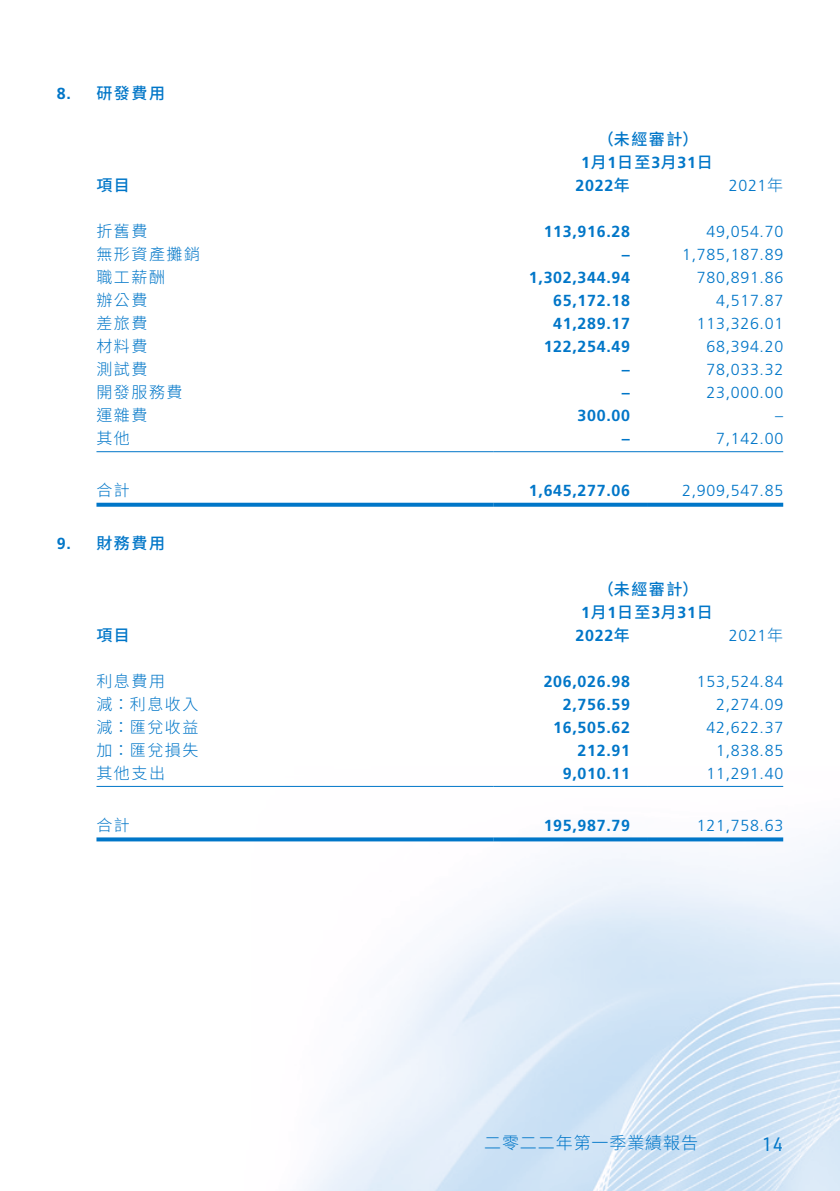
<style>
.page{position:relative;width:840px;height:1191px;background:#fff}
.page>*{position:absolute;margin:0;border:0;box-sizing:border-box;transform-origin:0 0}
.t1{font:19px "URWDIN";color:#0076c8}
.t2{font:300 17px "Source Han Sans TC";letter-spacing:.05em;color:#0076c8}
.Notes{font:300 16px "Frutiger LT Std";letter-spacing:.045em;color:#0076c8}
.Notes-2{font:700 16px "Frutiger LT Std";letter-spacing:.045em;color:#0076c8}
.Notes-3{font:300 16px "Source Han Sans TC";letter-spacing:.095em;color:#0076c8}
.Notes-4{font:500 16px "Source Han Sans TC";letter-spacing:.095em;color:#0076c8}
.Notes_HD1{font:500 16px "Source Han Sans TC";letter-spacing:.095em;color:#0076c8}
.s1{font-family:"Frutiger LT Std";font-weight:700}
.s2{font-family:"Source Han Sans TC";font-weight:500}
.s3{font-family:"Source Han Sans TC"}
</style>
<div class="page">
<img style="left:96px;top:451px;width:743px;height:740px">
<hr style="left:96px;top:451px;width:397px;height:1px;background:#0076c8">
<hr style="left:493px;top:451px;width:153px;height:1px;background:#0076c8">
<hr style="left:646px;top:451px;width:136px;height:1px;background:#0076c8">
<svg style="left:96px;top:503px;width:397px;height:4px;background:#117ecb"></svg>
<svg style="left:493px;top:503px;width:153px;height:4px"></svg>
<svg style="left:646px;top:503px;width:136px;height:4px"></svg>
<hr style="left:96px;top:786px;width:397px;height:1px;background:#0076c8">
<hr style="left:493px;top:786px;width:153px;height:1px;background:#0076c8">
<hr style="left:646px;top:786px;width:136px;height:1px;background:#0076c8">
<svg style="left:96px;top:837px;width:397px;height:4px;background:#1c84ce"></svg>
<svg style="left:493px;top:837px;width:153px;height:4px"></svg>
<svg style="left:646px;top:837px;width:136px;height:4px"></svg>
<p class="Notes_HD1" style="left:57px;top:84px;width:110px"><span class="s1">8.</span> 研發費用</p>
<p class="Notes-4" style="left:597px;top:130px;width:102px">（未經審計）</p>
<p class="Notes-2" style="left:581px;top:153px;width:133px">1<span class="s2">月</span>1<span class="s2">日至</span>3<span class="s2">月</span>31<span class="s2">日</span></p>
<p class="Notes-4" style="left:96px;top:176px;width:35px">項目</p>
<p class="Notes-2" style="left:575px;top:176px;width:56px">2022<span class="s2">年</span></p>
<p class="Notes" style="left:728px;top:177px;width:56px">2021<span class="s3">年</span></p>
<p class="Notes-3" style="left:96px;top:222px;width:52px">折舊費</p>
<p class="Notes-2" style="left:543px;top:222px;width:88px">113,916.28</p>
<p class="Notes" style="left:706px;top:223px;width:78px">49,054.70</p>
<p class="Notes-3" style="left:96px;top:245px;width:105px">無形資產攤銷</p>
<p class="Notes-2" style="left:621px;top:245px;width:9px">–</p>
<p class="Notes" style="left:681px;top:246px;width:102px">1,785,187.89</p>
<p class="Notes-3" style="left:96px;top:268px;width:70px">職工薪酬</p>
<p class="Notes-2" style="left:528px;top:268px;width:102px">1,302,344.94</p>
<p class="Notes" style="left:696px;top:269px;width:88px">780,891.86</p>
<p class="Notes-3" style="left:96px;top:291px;width:52px">辦公費</p>
<p class="Notes-2" style="left:553px;top:291px;width:78px">65,172.18</p>
<p class="Notes" style="left:715px;top:292px;width:69px">4,517.87</p>
<p class="Notes-3" style="left:96px;top:314px;width:52px">差旅費</p>
<p class="Notes-2" style="left:553px;top:314px;width:78px">41,289.17</p>
<p class="Notes" style="left:696px;top:315px;width:88px">113,326.01</p>
<p class="Notes-3" style="left:96px;top:337px;width:52px">材料費</p>
<p class="Notes-2" style="left:543px;top:337px;width:88px">122,254.49</p>
<p class="Notes" style="left:706px;top:338px;width:78px">68,394.20</p>
<p class="Notes-3" style="left:96px;top:360px;width:52px">測試費</p>
<p class="Notes-2" style="left:621px;top:360px;width:9px">–</p>
<p class="Notes" style="left:706px;top:361px;width:78px">78,033.32</p>
<p class="Notes-3" style="left:96px;top:383px;width:87px">開發服務費</p>
<p class="Notes-2" style="left:621px;top:383px;width:9px">–</p>
<p class="Notes" style="left:706px;top:384px;width:78px">23,000.00</p>
<p class="Notes-3" style="left:96px;top:406px;width:52px">運雜費</p>
<p class="Notes-2" style="left:577px;top:406px;width:54px">300.00</p>
<p class="Notes" style="left:774px;top:407px;width:9px">–</p>
<p class="Notes-3" style="left:96px;top:429px;width:35px">其他</p>
<p class="Notes-2" style="left:621px;top:429px;width:9px">–</p>
<p class="Notes" style="left:715px;top:430px;width:69px">7,142.00</p>
<p class="Notes-3" style="left:96px;top:481px;width:35px">合計</p>
<p class="Notes-2" style="left:528px;top:481px;width:102px">1,645,277.06</p>
<p class="Notes" style="left:681px;top:482px;width:102px">2,909,547.85</p>
<p class="Notes_HD1" style="left:57px;top:534px;width:110px"><span class="s1">9.</span> 財務費用</p>
<p class="Notes-4" style="left:597px;top:580px;width:102px">（未經審計）</p>
<p class="Notes-2" style="left:581px;top:603px;width:133px">1<span class="s2">月</span>1<span class="s2">日至</span>3<span class="s2">月</span>31<span class="s2">日</span></p>
<p class="Notes-4" style="left:96px;top:626px;width:35px">項目</p>
<p class="Notes-2" style="left:575px;top:626px;width:56px">2022<span class="s2">年</span></p>
<p class="Notes" style="left:728px;top:626px;width:56px">2021<span class="s3">年</span></p>
<p class="Notes-3" style="left:96px;top:672px;width:70px">利息費用</p>
<p class="Notes-2" style="left:543px;top:672px;width:88px">206,026.98</p>
<p class="Notes" style="left:696px;top:672px;width:88px">153,524.84</p>
<p class="Notes-3" style="left:96px;top:695px;width:103px">減：利息收入</p>
<p class="Notes-2" style="left:562px;top:695px;width:69px">2,756.59</p>
<p class="Notes" style="left:715px;top:695px;width:69px">2,274.09</p>
<p class="Notes-3" style="left:96px;top:718px;width:103px">減：匯兌收益</p>
<p class="Notes-2" style="left:553px;top:718px;width:78px">16,505.62</p>
<p class="Notes" style="left:706px;top:718px;width:78px">42,622.37</p>
<p class="Notes-3" style="left:96px;top:741px;width:103px">加：匯兌損失</p>
<p class="Notes-2" style="left:577px;top:741px;width:54px">212.91</p>
<p class="Notes" style="left:715px;top:741px;width:69px">1,838.85</p>
<p class="Notes-3" style="left:96px;top:764px;width:70px">其他支出</p>
<p class="Notes-2" style="left:562px;top:764px;width:69px">9,010.11</p>
<p class="Notes" style="left:706px;top:764px;width:78px">11,291.40</p>
<p class="Notes-3" style="left:96px;top:816px;width:35px">合計</p>
<p class="Notes-2" style="left:543px;top:816px;width:88px">195,987.79</p>
<p class="Notes" style="left:696px;top:816px;width:88px">121,758.63</p>
<p class="t2" style="left:484px;top:1133px;width:215px">二零二二年第一季業績報告</p>
<p class="t1" style="left:761px;top:1131px;width:22px">14</p>
</div>
